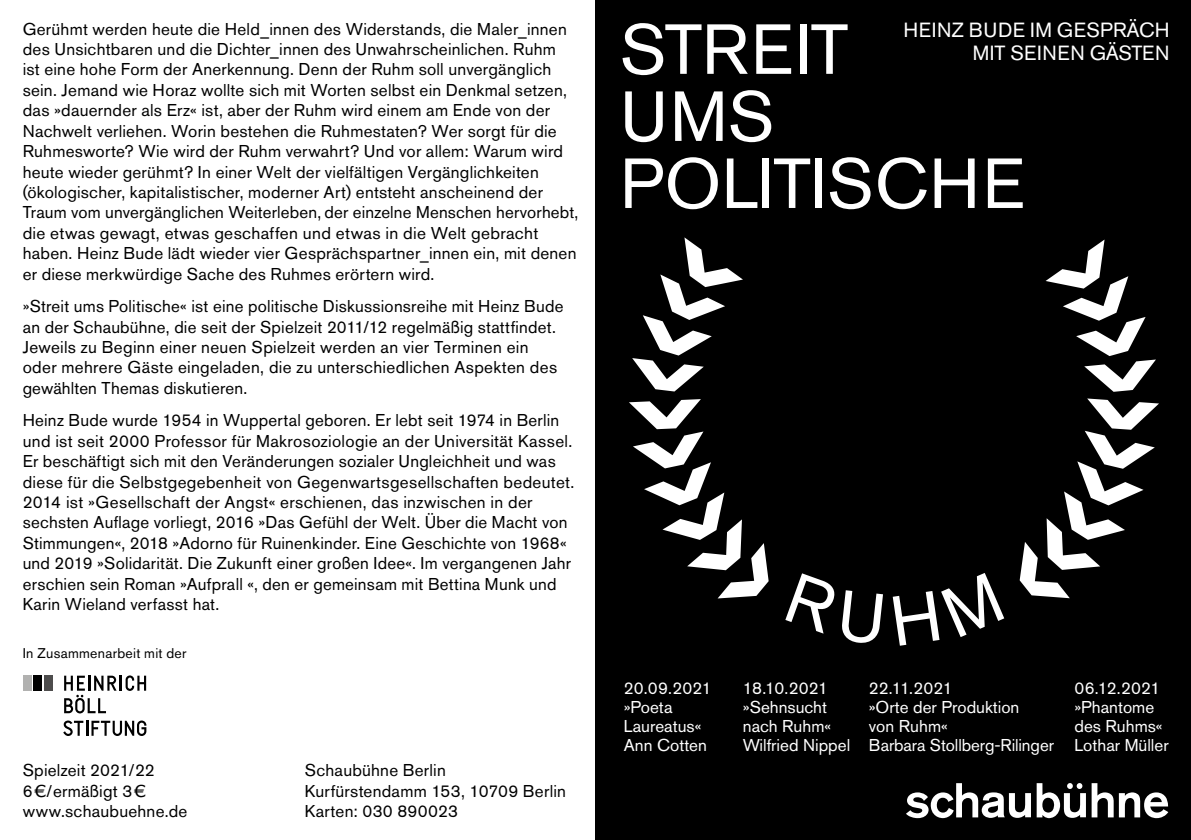
<style>
.page{position:relative;width:1191px;height:840px;background:#fff}
.page>*{position:absolute;margin:0;border:0;box-sizing:border-box;transform-origin:0 0}
.t1{font:70px/67px "Akzidenz Grotesk Pro";letter-spacing:.01em;color:#fff}
.t2{font:20.4px/23.4px "Akzidenz Grotesk Pro";letter-spacing:.01em;color:#fff;text-align:right}
.t3{font:17px/20.4px "Akzidenz Grotesk Pro";letter-spacing:.015em;color:#000}
.t4{font:17px/19px "Akzidenz Grotesk Pro";color:#fff}
.t5{font:14px "Akzidenz Grotesk Pro";letter-spacing:.02em;color:#000}
</style>
<div class="page">
<svg style="left:64px;top:675px;width:82px;height:38px"></svg>
<svg style="left:63px;top:720px;width:83px;height:15px"></svg>
<div style="left:44px;top:674px;width:9px;height:16px;background:#4e4d4d"></div>
<div style="left:34px;top:674px;width:8px;height:16px;background:#000"></div>
<div style="left:23px;top:674px;width:8px;height:16px;background:#b1b1b0"></div>
<div style="left:597px;top:0;width:594px;height:839px;background:#000"></div>
<svg style="left:906px;top:783px;width:262px;height:34px"></svg>
<p class="t3" style="left:23px;top:18px;width:557px">Gerühmt werden heute die Held_innen des Widerstands, die Maler_innen des Unsichtbaren und die Dichter_innen des Unwahrscheinlichen. Ruhm<br>ist eine hohe Form der Anerkennung. Denn der Ruhm soll unvergänglich sein. Jemand wie Horaz wollte sich mit Worten selbst ein Denkmal setzen, das »dauernder als Erz« ist, aber der Ruhm wird einem am Ende von der Nachwelt verliehen. Worin bestehen die Ruhmestaten? Wer sorgt für die Ruhmesworte? Wie wird der Ruhm verwahrt? Und vor allem: Warum wird heute wieder gerühmt? In einer Welt der vielfältigen Vergänglichkeiten (ökologischer, kapitalistischer, moderner Art) entsteht anscheinend der Traum vom unvergänglichen Weiterleben, der einzelne Menschen hervorhebt, die etwas gewagt, etwas geschaffen und etwas in die Welt gebracht haben. Heinz Bude lädt wieder vier Gesprächspartner_innen ein, mit denen er diese merkwürdige Sache des Ruhmes erörtern wird.</p>
<p class="t3" style="left:23px;top:296px;width:542px">»Streit ums Politische« ist eine politische Diskussionsreihe mit Heinz Bude an der Schaubühne, die seit der Spielzeit 2011/12 regelmäßig stattfindet.<br>Jeweils zu Beginn einer neuen Spielzeit werden an vier Terminen ein oder mehrere Gäste eingeladen, die zu unterschiedlichen Aspekten des gewählten Themas diskutieren.</p>
<p class="t3" style="left:23px;top:410px;width:553px">Heinz Bude wurde 1954 in Wuppertal geboren. Er lebt seit 1974 in Berlin und ist seit 2000 Professor für Makrosoziologie an der Universität Kassel.<br>Er beschäftigt sich mit den Veränderungen sozialer Ungleichheit und was diese für die Selbstgegebenheit von Gegenwartsgesellschaften bedeutet.<br>2014 ist »Gesellschaft der Angst« erschienen, das inzwischen in der sechsten Auflage vorliegt, 2016 »Das Gefühl der Welt. Über die Macht von Stimmungen«, 2018 »Adorno für Ruinenkinder. Eine Geschichte von 1968« und 2019 »Solidarität. Die Zukunft einer großen Idee«. Im vergangenen Jahr erschien sein Roman »Aufprall «, den er gemeinsam mit Bettina Munk und Karin Wieland verfasst hat.</p>
<p class="t5" style="left:23px;top:644px;width:165px">In Zusammenarbeit mit der</p>
<p class="t3" style="left:23px;top:759px;width:166px">Spielzeit 2021/22<br>6€/ermäßigt 3€ www.schaubuehne.de</p>
<p class="t3" style="left:305px;top:759px;width:263px">Schaubühne Berlin<br>Kurfürstendamm 153, 10709 Berlin<br>Karten: 030 890023</p>
<p class="t2" style="left:903px;top:18px;width:268px">HEINZ BUDE IM GESPRÄCH<br>MIT SEINEN GÄSTEN</p>
<h1 class="t1" style="left:620px;top:16px;width:406px">STREIT<br>UMS<br>POLITISCHE</h1>
<p class="t4" style="left:624px;top:678px;width:89px">20.09.2021 »Poeta<br>Laureatus«<br>Ann Cotten</p>
<p class="t4" style="left:743px;top:678px;width:109px">18.10.2021 »Sehnsucht nach Ruhm«<br>Wilfried Nippel</p>
<p class="t4" style="left:869px;top:678px;width:187px">22.11.2021<br>»Orte der Produktion<br>von Ruhm«<br>Barbara Stollberg-Rilinger</p>
<p class="t4" style="left:1074px;top:678px;width:96px">06.12.2021 »Phantome des Ruhms«<br>Lothar Müller</p>
</div>
